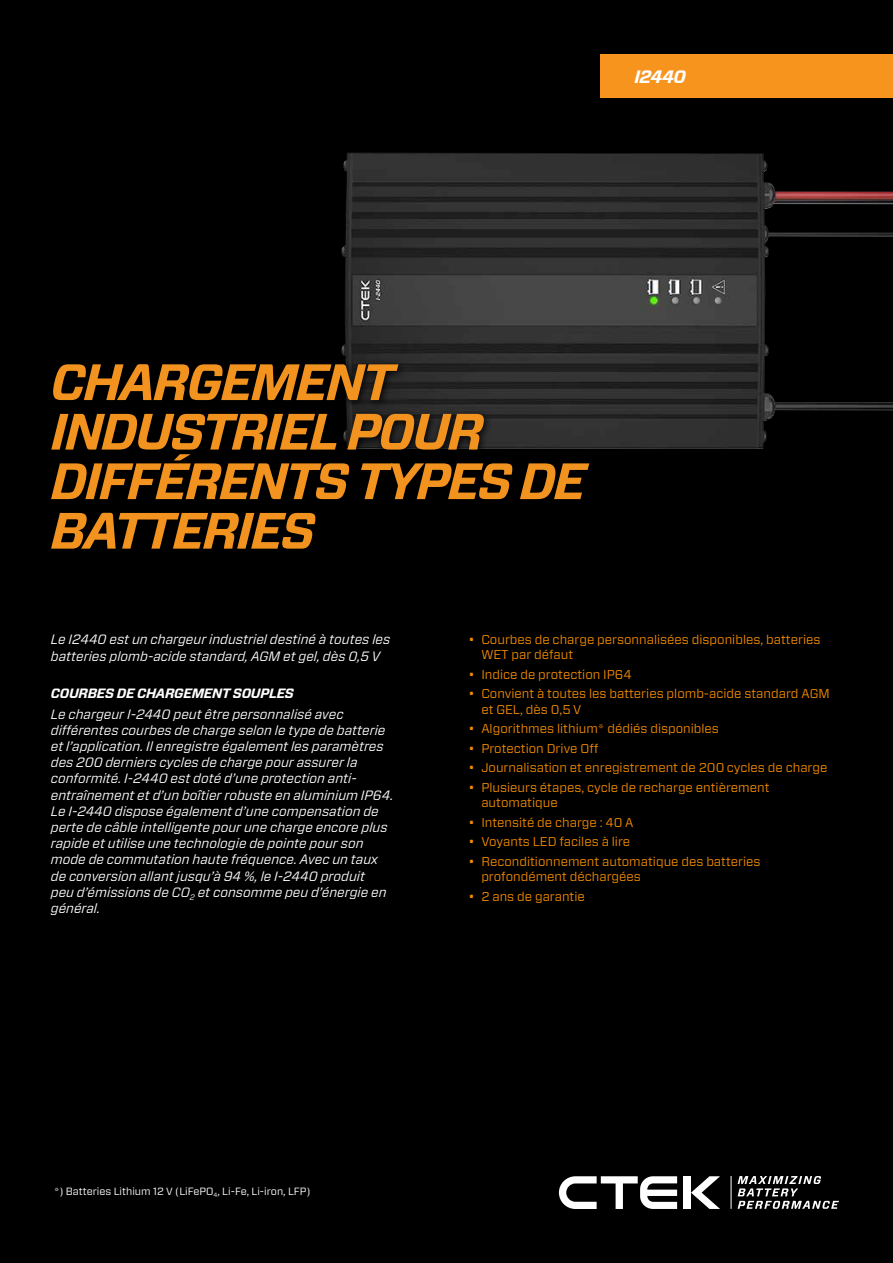
<style>
.page{position:relative;width:893px;height:1263px;background:#000}
.page>*{position:absolute;margin:0;border:0;box-sizing:border-box;transform-origin:0 0}
.t1{font:italic 700 51px/49.5px "Forza";letter-spacing:-.04em;color:#f29320}
.t2{font:italic 700 18px "Forza";letter-spacing:-.04em;color:#fff}
.t3{font:italic 13.5px/16.2px "Forza";color:#fff}
.t4{font:italic 700 13.5px "Forza";letter-spacing:-.02em;color:#fff}
.t5{font:12.75px/15.3px "Forza";color:#f18a00}
.t6{font:10.5px "Forza";color:#fff}
</style>
<div class="page">
<div style="left:684px;top:1176px;width:7px;height:33px;background:#fff"></div>
<svg style="left:691px;top:1176px;width:29px;height:33px"></svg>
<svg style="left:559px;top:1176px;width:118px;height:33px"></svg>
<svg style="left:738px;top:1176px;width:101px;height:33px"></svg>
<hr style="left:731px;top:1176px;width:1px;height:33px;background:#fff">
<img style="left:341px;top:153px;width:552px;height:296px">
<div style="left:600px;top:54px;width:293px;height:43px;background:#f7941e"></div>
<svg style="left:341px;top:358px;width:258px;height:91px"></svg>
<h2 class="t2" style="left:634px;top:64px;width:53px">I2440</h2>
<h1 class="t1" style="left:51px;top:358px;width:537px">CHARGEMENT<br>INDUSTRIEL POUR<br>DIFFÉRENTS TYPES DE<br>BATTERIES</h1>
<p class="t3" style="left:51px;top:631px;width:341px">Le I2440 est un chargeur industriel destiné à toutes les batteries plomb-acide standard, AGM et gel, dès 0,5 V</p>
<p class="t4" style="left:51px;top:684px;width:245px">COURBES DE CHARGEMENT SOUPLES</p>
<p class="t3" style="left:51px;top:705px;width:344px">Le chargeur I-2440 peut être personnalisé avec différentes courbes de charge selon le type de batterie et l’application. Il enregistre également les paramètres des 200 derniers cycles de charge pour assurer la conformité. I-2440 est doté d’une protection anti&shy;entraînement et d’un boîtier robuste en aluminium IP64.<br>Le I-2440 dispose également d’une compensation de perte de câble intelligente pour une charge encore plus rapide et utilise une technologie de pointe pour son mode de commutation haute fréquence. Avec un taux de conversion allant jusqu’à 94 %, le I-2440 produit<br>peu d’émissions de CO<sub>2</sub> et consomme peu d’énergie en général.</p>
<p class="t5" style="left:481px;top:631px;width:341px;text-indent:-13px">• Courbes de charge personnalisées disponibles, batteries<br>WET par défaut</p>
<p class="t5" style="left:469px;top:666px;width:165px">• Indice de protection IP64</p>
<p class="t5" style="left:481px;top:686px;width:350px;text-indent:-13px">• Convient à toutes les batteries plomb-acide standard AGM et GEL, dès 0,5 V</p>
<p class="t5" style="left:469px;top:721px;width:252px">• Algorithmes lithium* dédiés disponibles</p>
<p class="t5" style="left:469px;top:740px;width:131px">• Protection Drive Off</p>
<p class="t5" style="left:469px;top:760px;width:360px">• Journalisation et enregistrement de 200 cycles de charge</p>
<p class="t5" style="left:481px;top:779px;width:290px;text-indent:-13px">• Plusieurs étapes, cycle de recharge entièrement automatique</p>
<p class="t5" style="left:469px;top:814px;width:166px">• Intensité de charge : 40 A</p>
<p class="t5" style="left:469px;top:834px;width:163px">• Voyants LED faciles à lire</p>
<p class="t5" style="left:481px;top:853px;width:281px;text-indent:-13px">• Reconditionnement automatique des batteries profondément déchargées</p>
<p class="t5" style="left:469px;top:888px;width:118px">• 2 ans de garantie</p>
<p class="t6" style="left:54px;top:1184px;width:258px">*) Batteries Lithium 12 V (LiFePO<sub>4</sub>, Li-Fe, Li-iron, LFP)</p>
</div>
